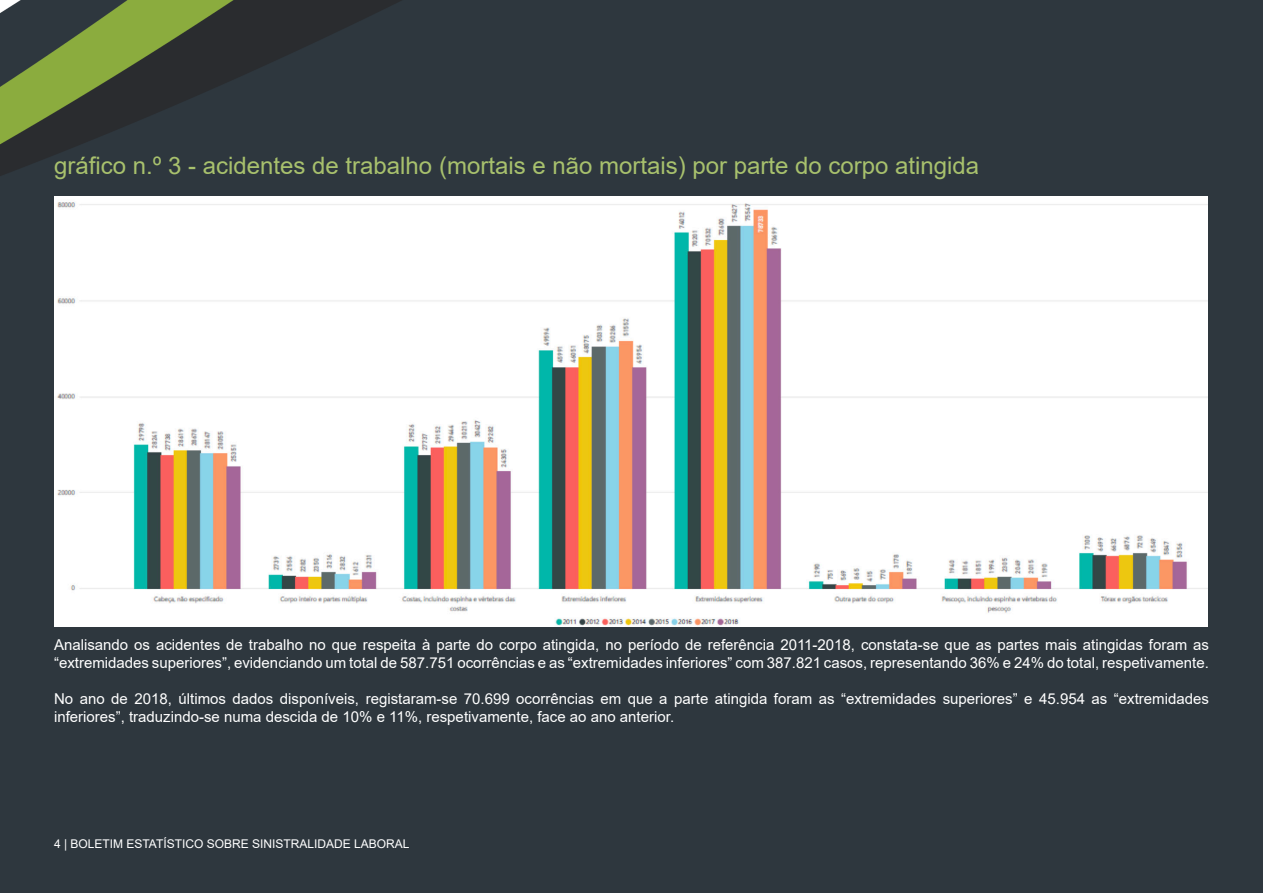
<style>
.page{position:relative;width:1263px;height:893px;background:#2e373e}
.page>*{position:absolute;margin:0;border:0;box-sizing:border-box;transform-origin:0 0}
.t1{font:24px "Arial";color:#a8c16d}
.t2{font:15px/18px "Arial";color:#fff}
.t3{font:12px "Arial";color:#fff}
</style>
<div class="page">
<img style="left:54px;top:196px;width:1153px;height:431px">
<p class="t1" style="left:54px;top:149px;width:927px">gráfico n.º 3 - acidentes de trabalho (mortais e não mortais) por parte do corpo atingida</p>
<p class="t2" style="left:54px;top:635px;width:1156px">Analisando os acidentes de trabalho no que respeita à parte do corpo atingida, no período de referência 2011-2018, constata-se que as partes mais atingidas foram as “extremidades superiores”, evidenciando um total de 587.751 ocorrências e as “extremidades inferiores” com 387.821 casos, representando 36% e 24% do total, respetivamente.</p>
<p class="t2" style="left:54px;top:689px;width:1156px">No ano de 2018, últimos dados disponíveis, registaram-se 70.699 ocorrências em que a parte atingida foram as “extremidades superiores” e 45.954 as “extremidades inferiores”, traduzindo-se numa descida de 10% e 11%, respetivamente, face ao ano anterior.</p>
<p class="t3" style="left:54px;top:836px;width:357px">4 | BOLETIM ESTATÍSTICO SOBRE SINISTRALIDADE LABORAL</p>
</div>
